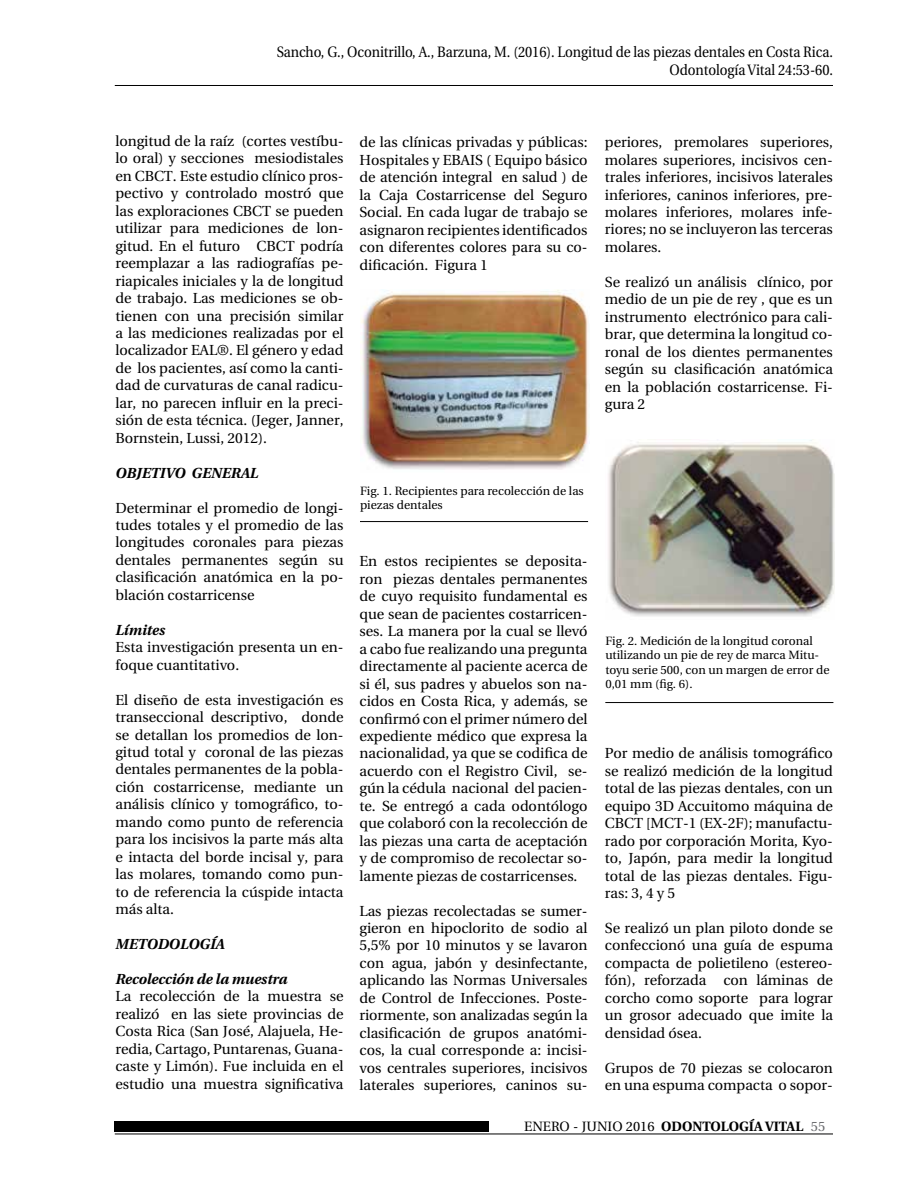
<style>
.page{position:relative;width:918px;height:1188px;background:#fff}
.page>*{position:absolute;margin:0;border:0;box-sizing:border-box;transform-origin:0 0}
.t1{font:15px/18px "Utopia";letter-spacing:-.005em;color:#000;text-align:right;scale:.9 1}
.t2{font:14.55px/17.4px "Utopia";letter-spacing:-.005em;color:#000;text-align:justify}
.t3{font:italic 700 14.55px "Utopia";letter-spacing:-.005em;color:#000}
.t4{font:700 13.5px "Utopia";color:#000}
.t5{font:12px/14.4px "Utopia";color:#000}
.s1{font-weight:400}
.s2{font-weight:400;color:#6d6e71}
</style>
<div class="page">
<div style="left:115px;top:1121px;width:374px;height:11px;background:#000"></div>
<hr style="left:115px;top:1134px;width:718px;height:1px;background:#000">
<img style="left:360px;top:290px;width:229px;height:180px">
<img style="left:608px;top:440px;width:227px;height:177px">
<hr style="left:360px;top:521px;width:228px;height:1px;background:#000">
<hr style="left:605px;top:702px;width:228px;height:1px;background:#000">
<hr style="left:115px;top:85px;width:718px;height:1px;background:#000">
<p class="t1" style="left:277px;top:43px;width:620px">Sancho, G., Oconitrillo, A., Barzuna, M. (2016). Longitud de las piezas dentales en Costa Rica.<br>Odontología Vital 24:53-60.</p>
<p class="t2" style="left:115px;top:133px;width:230px">longitud de la raíz (cortes vestíbu&shy;lo oral) y secciones mesiodistales en CBCT. Este estudio clínico pros&shy;pectivo y controlado mostró que las exploraciones CBCT se pueden utilizar para mediciones de lon&shy;gitud. En el futuro CBCT podría reemplazar a las radiografías pe&shy;riapicales iniciales y la de longitud de trabajo. Las mediciones se ob&shy;tienen con una precisión similar a las mediciones realizadas por el localizador EAL®. El género y edad de los pacientes, así como la canti&shy;dad de curvaturas de canal radicu&shy;lar, no parecen influir en la preci&shy;sión de esta técnica. (Jeger, Janner, Bornstein, Lussi, 2012).</p>
<p class="t3" style="left:115px;top:464px;width:144px">OBJETIVO GENERAL</p>
<p class="t2" style="left:115px;top:499px;width:230px">Determinar el promedio de longi&shy;tudes totales y el promedio de las longitudes coronales para piezas dentales permanentes según su clasificación anatómica en la po&shy;blación costarricense</p>
<p class="t3" style="left:115px;top:621px;width:51px">Límites</p>
<p class="t2" style="left:115px;top:639px;width:230px">Esta investigación presenta un en&shy;foque cuantitativo.</p>
<p class="t2" style="left:115px;top:691px;width:230px">El diseño de esta investigación es transeccional descriptivo, donde se detallan los promedios de lon&shy;gitud total y coronal de las piezas dentales permanentes de la pobla&shy;ción costarricense, mediante un análisis clínico y tomográfico, to&shy;mando como punto de referencia para los incisivos la parte más alta e intacta del borde incisal y, para las molares, tomando como pun&shy;to de referencia la cúspide intacta más alta.</p>
<p class="t3" style="left:115px;top:936px;width:111px">METODOLOGÍA</p>
<p class="t3" style="left:115px;top:971px;width:174px">Recolección de la muestra</p>
<p class="t2" style="left:115px;top:988px;width:230px">La recolección de la muestra se realizó en las siete provincias de Costa Rica (San José, Alajuela, He&shy;redia, Cartago, Puntarenas, Guana&shy;caste y Limón). Fue incluida en el estudio una muestra significativa</p>
<p class="t2" style="left:360px;top:134px;width:230px">de las clínicas privadas y públicas:<br>Hospitales y EBAIS ( Equipo básico de atención integral en salud ) de la Caja Costarricense del Seguro Social. En cada lugar de trabajo se asignaron recipientes identificados con diferentes colores para su co&shy;dificación. Figura 1</p>
<p class="t2" style="left:605px;top:134px;width:230px">periores, premolares superiores, molares superiores, incisivos cen&shy;trales inferiores, incisivos laterales inferiores, caninos inferiores, pre&shy;molares inferiores, molares infe&shy;riores; no se incluyeron las terceras molares.</p>
<p class="t2" style="left:605px;top:274px;width:230px">Se realizó un análisis clínico, por medio de un pie de rey , que es un instrumento electrónico para cali&shy;brar, que determina la longitud co&shy;ronal de los dientes permanentes según su clasificación anatómica en la población costarricense. Fi&shy;gura 2</p>
<p class="t5" style="left:360px;top:484px;width:225px">Fig. 1. Recipientes para recolección de las piezas dentales</p>
<p class="t2" style="left:360px;top:553px;width:230px">En estos recipientes se deposita&shy;ron piezas dentales permanentes de cuyo requisito fundamental es que sean de pacientes costarricen&shy;ses. La manera por la cual se llevó a cabo fue realizando una pregunta directamente al paciente acerca de si él, sus padres y abuelos son na&shy;cidos en Costa Rica, y además, se confirmó con el primer número del expediente médico que expresa la nacionalidad, ya que se codifica de acuerdo con el Registro Civil, se&shy;gún la cédula nacional del pacien&shy;te. Se entregó a cada odontólogo que colaboró con la recolección de las piezas una carta de aceptación y de compromiso de recolectar so&shy;lamente piezas de costarricenses.</p>
<p class="t2" style="left:360px;top:902px;width:230px">Las piezas recolectadas se sumer&shy;gieron en hipoclorito de sodio al 5,5% por 10 minutos y se lavaron con agua, jabón y desinfectante, aplicando las Normas Universales de Control de Infecciones. Poste&shy;riormente, son analizadas según la clasificación de grupos anatómi&shy;cos, la cual corresponde a: incisi&shy;vos centrales superiores, incisivos laterales superiores, caninos su-</p>
<p class="t5" style="left:605px;top:634px;width:226px">Fig. 2. Medición de la longitud coronal utilizando un pie de rey de marca Mitu&shy;toyu serie 500, con un margen de error de 0,01 mm (fig. 6).</p>
<p class="t2" style="left:605px;top:745px;width:230px">Por medio de análisis tomográfico se realizó medición de la longitud total de las piezas dentales, con un equipo 3D Accuitomo máquina de CBCT [MCT-1 (EX-2F); manufactu&shy;rado por corporación Morita, Kyo&shy;to, Japón, para medir la longitud total de las piezas dentales. Figu&shy;ras: 3, 4 y 5</p>
<p class="t2" style="left:605px;top:920px;width:230px">Se realizó un plan piloto donde se confeccionó una guía de espuma compacta de polietileno (estereo&shy;fón), reforzada con láminas de corcho como soporte para lograr un grosor adecuado que imite la densidad ósea.</p>
<p class="t2" style="left:605px;top:1059px;width:230px">Grupos de 70 piezas se colocaron en una espuma compacta o sopor-</p>
<p class="t4" style="left:524px;top:1118px;width:303px"><span class="s1">ENERO - JUNIO 2016</span> ODONTOLOGÍA VITAL <span class="s2">55</span></p>
</div>
